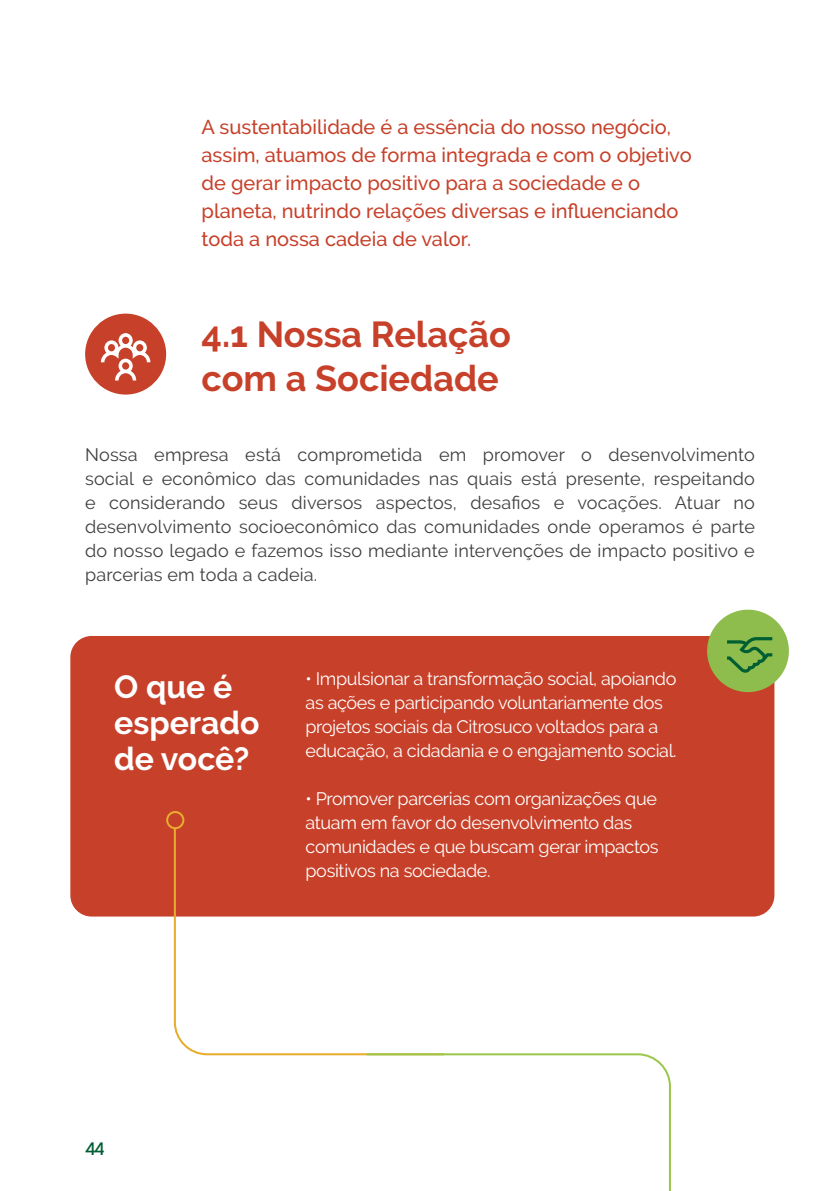
<style>
.page{position:relative;width:840px;height:1191px;background:#fff}
.page>*{position:absolute;margin:0;border:0;box-sizing:border-box;transform-origin:0 0}
.t1{font:700 36px/44px "Raleway";color:#c74029}
.t2{font:700 32px/36px "Raleway";color:#fff}
.t3{font:500 20px/28px "Raleway";color:#c74029}
.t4{font:18px/24px "Raleway";letter-spacing:.01em;color:#3e3e3f;text-align:justify}
.t5{font:18px/24px "Raleway";letter-spacing:-.02em;color:#fff}
.t6{font:18px "Intro";color:#005e33}
</style>
<div class="page">
<div style="left:70px;top:636px;width:704px;height:280px;background:#c74029;border-radius:21px"></div>
<svg style="left:174px;top:829px;width:269px;height:226px"></svg>
<svg style="left:366px;top:1053px;width:304px;height:138px"></svg>
<svg style="left:166px;top:811px;width:18px;height:18px"></svg>
<div style="left:85px;top:314px;width:81px;height:80px;background:#c74029;border-radius:50%"></div>
<svg style="left:101px;top:333px;width:49px;height:47px"></svg>
<div style="left:706px;top:609px;width:82px;height:83px;background:#8fbd4d;border-radius:50%"></div>
<svg style="left:727px;top:637px;width:44px;height:35px"></svg>
<p class="t3" style="left:201px;top:113px;width:491px">A sustentabilidade é a essência do nosso negócio, assim, atuamos de forma integrada e com o objetivo de gerar impacto positivo para a sociedade e o planeta, nutrindo relações diversas e influenciando toda a nossa cadeia de valor.</p>
<p class="t1" style="left:201px;top:313px;width:311px">4.1 Nossa Relação com a Sociedade</p>
<p class="t4" style="left:85px;top:442px;width:671px">Nossa empresa está comprometida em promover o desenvolvimento social e econômico das comunidades nas quais está presente, respeitando e considerando seus diversos aspectos, desafios e vocações. Atuar no desenvolvimento socioeconômico das comunidades onde operamos é parte do nosso legado e fazemos isso mediante intervenções de impacto positivo e parcerias em toda a cadeia.</p>
<p class="t2" style="left:114px;top:668px;width:119px">O que é</p>
<p class="t2" style="left:114px;top:704px;width:147px">esperado de você?</p>
<p class="t5" style="left:305px;top:666px;width:372px">• Impulsionar a transformação social, apoiando as ações e participando voluntariamente dos projetos sociais da Citrosuco voltados para a educação, a cidadania e o engajamento social.</p>
<p class="t5" style="left:305px;top:786px;width:354px">• Promover parcerias com organizações que atuam em favor do desenvolvimento das comunidades e que buscam gerar impactos positivos na sociedade.</p>
<p class="t6" style="left:85px;top:1137px;width:21px">44</p>
</div>
